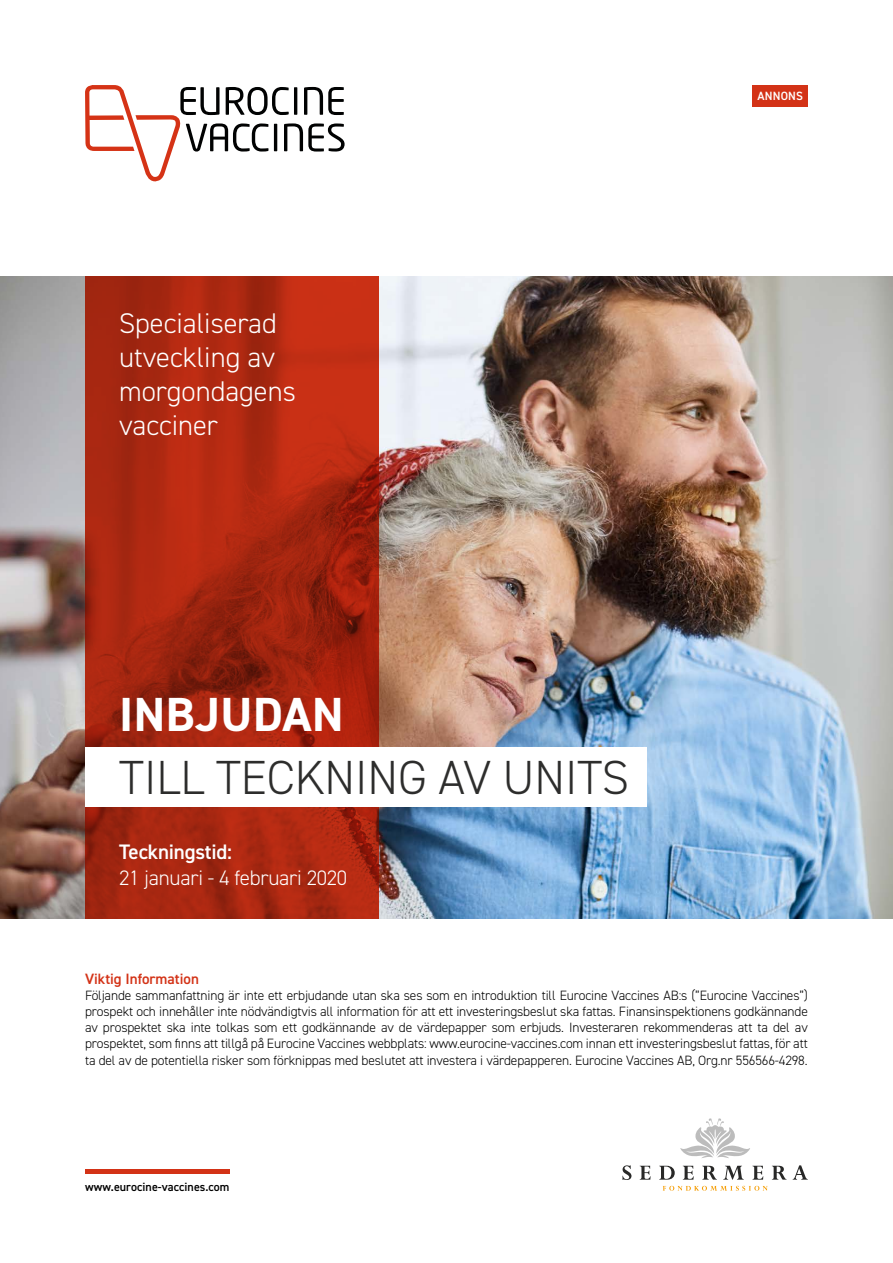
<style>
.page{position:relative;width:893px;height:1263px;background:#fff}
.page>*{position:absolute;margin:0;border:0;box-sizing:border-box;transform-origin:0 0}
.t1{font:300 48px "DIN2014";color:#2d2d2c}
.t2{font:700 48px "DIN2014";letter-spacing:.01em;color:#fff}
.t3{font:300 28.5px/34.2px "DIN2014";color:#fff}
.t4{font:300 21px "DIN2014";letter-spacing:-.01em;color:#fff}
.t5{font:600 21px "DIN2014";letter-spacing:-.01em;color:#fff}
.t6{font:600 15px "DIN2014";color:#d33216}
.t7{font:300 13.5px/16.2px "DIN2014";letter-spacing:-.01em;color:#000;text-align:justify}
.t8{font:600 12px "DIN2014";letter-spacing:.005em;color:#000}
.t9{font:600 12px "DIN2014";letter-spacing:.01em;color:#fff}
</style>
<div class="page">
<img style="left:0;top:276px;width:893px;height:642px">
<svg style="left:85px;top:276px;width:293px;height:642px;background:#a92710"></svg>
<div style="left:85px;top:747px;width:561px;height:59px;background:#fff"></div>
<svg style="left:85px;top:85px;width:260px;height:96px"></svg>
<div style="left:753px;top:85px;width:55px;height:21px;background:#d33216"></div>
<svg style="left:680px;top:1118px;width:70px;height:40px"></svg>
<svg style="left:622px;top:1165px;width:9px;height:15px"></svg>
<svg style="left:640px;top:1166px;width:11px;height:14px"></svg>
<svg style="left:659px;top:1166px;width:16px;height:14px"></svg>
<svg style="left:683px;top:1166px;width:11px;height:14px"></svg>
<svg style="left:702px;top:1166px;width:15px;height:14px"></svg>
<svg style="left:723px;top:1166px;width:21px;height:14px"></svg>
<svg style="left:752px;top:1166px;width:11px;height:14px"></svg>
<svg style="left:772px;top:1166px;width:15px;height:14px"></svg>
<svg style="left:793px;top:1165px;width:15px;height:15px"></svg>
<svg style="left:663px;top:1186px;width:105px;height:5px"></svg>
<div style="left:85px;top:1169px;width:145px;height:5px;background:#d33216"></div>
<h2 class="t3" style="left:119px;top:306px;width:178px">Specialiserad utveckling av morgondagens vacciner</h2>
<h1 class="t2" style="left:119px;top:682px;width:226px">INBJUDAN</h1>
<h1 class="t1" style="left:119px;top:748px;width:511px">TILL TECKNING AV UNITS</h1>
<h3 class="t5" style="left:119px;top:838px;width:115px">Teckningstid:</h3>
<h3 class="t4" style="left:119px;top:864px;width:230px">21 januari - 4 februari 2020</h3>
<p class="t9" style="left:758px;top:88px;width:47px">ANNONS</p>
<p class="t6" style="left:85px;top:968px;width:115px">Viktig Information</p>
<p class="t7" style="left:85px;top:987px;width:724px">Följande sammanfattning är inte ett erbjudande utan ska ses som en introduktion till Eurocine Vaccines AB:s (”Eurocine Vaccines”) prospekt och innehåller inte nödvändigtvis all information för att ett investeringsbeslut ska fattas. Finansinspektionens godkännande av prospektet ska inte tolkas som ett godkännande av de värdepapper som erbjuds. Investeraren rekommenderas att ta del av prospektet, som finns att tillgå på Eurocine Vaccines webbplats: www.eurocine-vaccines.com innan ett investeringsbeslut fattas, för att ta del av de potentiella risker som förknippas med beslutet att investera i värdepapperen. Eurocine Vaccines AB, Org.nr 556566-4298.</p>
<p class="t8" style="left:85px;top:1178px;width:146px">www.eurocine-vaccines.com</p>
</div>
